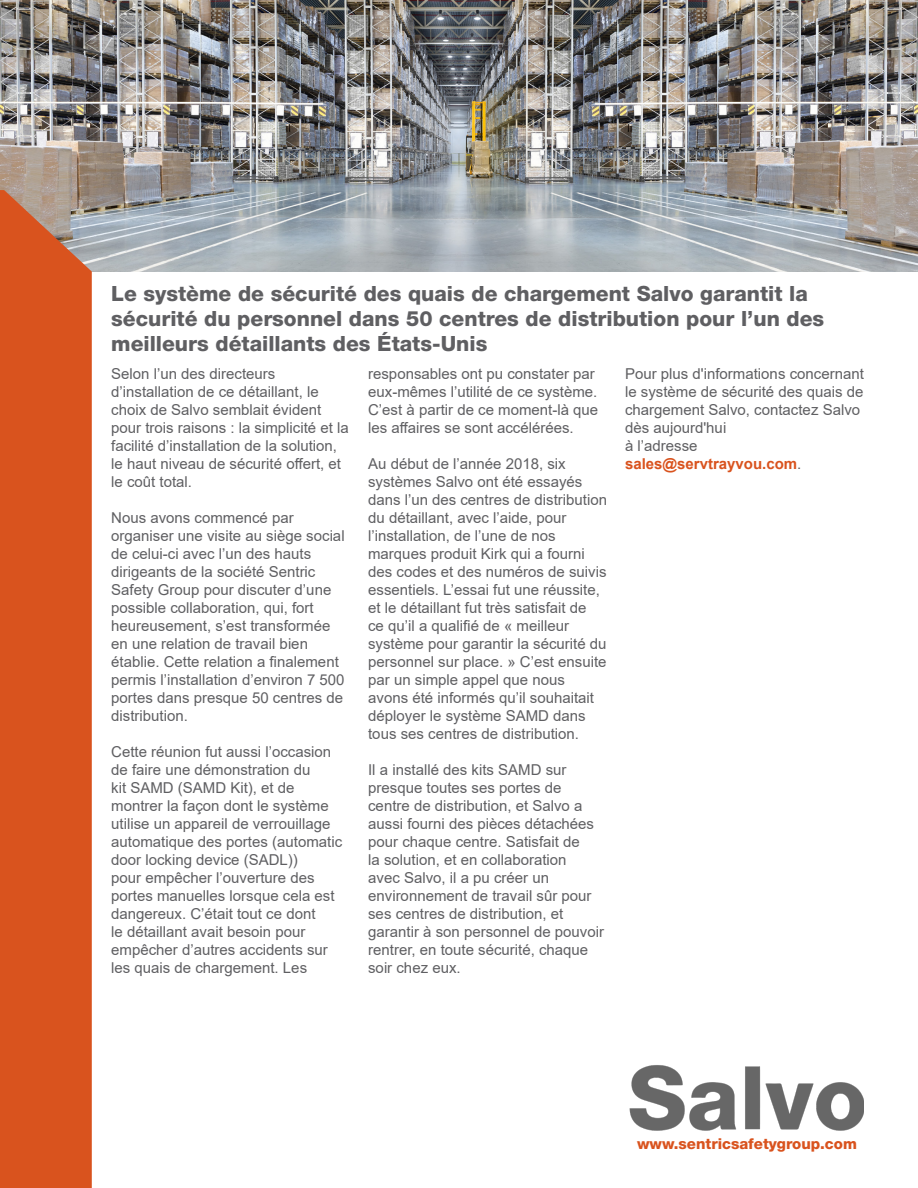
<style>
.page{position:relative;width:918px;height:1188px;background:#fff}
.page>*{position:absolute;margin:0;border:0;box-sizing:border-box;transform-origin:0 0}
.t1{font:800 21px/25.2px "Helvetica Neue LT Std";color:#5f5f62}
.Paragraph_Style_1{font:15px/18px "Arial";color:#5f5f62}
.t2{font:800 15px "Helvetica Neue LT Std";color:#d9531e}
.Paragraph_Style_1-2{font:700 15px "Arial";color:#d9531e}
.s1{font-weight:400;color:#5f5f62}
</style>
<div class="page">
<img style="left:0;top:1px;width:918px;height:270px">
<div style="left:0;top:190px;width:92px;height:998px;background:#d9531e"></div>
<img style="left:629px;top:1065px;width:235px;height:66px">
<p class="t1" style="left:111px;top:281px;width:715px">Le système de sécurité des quais de chargement Salvo garantit la sécurité du personnel dans 50 centres de distribution pour l’un des meilleurs détaillants des États-Unis</p>
<p class="Paragraph_Style_1" style="left:111px;top:365px;width:239px">Selon l’un des directeurs d’installation de ce détaillant, le choix de Salvo semblait évident pour trois raisons : la simplicité et la facilité d’installation de la solution, le haut niveau de sécurité offert, et le coût total.</p>
<p class="Paragraph_Style_1" style="left:111px;top:509px;width:235px">Nous avons commencé par organiser une visite au siège social de celui-ci avec l’un des hauts dirigeants de la société Sentric<br>Safety Group pour discuter d’une possible collaboration, qui, fort heureusement, s’est transformée en une relation de travail bien établie. Cette relation a finalement permis l’installation d’environ 7 500 portes dans presque 50 centres de distribution.</p>
<p class="Paragraph_Style_1" style="left:111px;top:743px;width:232px">Cette réunion fut aussi l’occasion de faire une démonstration du<br>kit SAMD (SAMD Kit), et de montrer la façon dont le système utilise un appareil de verrouillage automatique des portes (automatic door locking device (SADL))<br>pour empêcher l’ouverture des portes manuelles lorsque cela est dangereux. C’était tout ce dont<br>le détaillant avait besoin pour empêcher d’autres accidents sur les quais de chargement. Les</p>
<p class="Paragraph_Style_1" style="left:625px;top:365px;width:240px">Pour plus d'informations concernant le système de sécurité des quais de chargement Salvo, contactez Salvo dès aujourd'hui</p>
<p class="Paragraph_Style_1" style="left:625px;top:437px;width:74px">à l’adresse</p>
<p class="Paragraph_Style_1-2" style="left:625px;top:453px;width:178px">sales@servtrayvou.com<span class="s1">.</span></p>
<p class="Paragraph_Style_1" style="left:368px;top:365px;width:232px">responsables ont pu constater par eux-mêmes l’utilité de ce système.<br>C’est à partir de ce moment-là que les affaires se sont accélérées.</p>
<p class="Paragraph_Style_1" style="left:368px;top:455px;width:240px">Au début de l’année 2018, six systèmes Salvo ont été essayés dans l’un des centres de distribution du détaillant, avec l’aide, pour l’installation, de l’une de nos marques produit Kirk qui a fourni des codes et des numéros de suivis essentiels. L’essai fut une réussite, et le détaillant fut très satisfait de<br>ce qu’il a qualifié de « meilleur système pour garantir la sécurité du personnel sur place. » C’est ensuite par un simple appel que nous avons été informés qu’il souhaitait déployer le système SAMD dans tous ses centres de distribution.</p>
<p class="Paragraph_Style_1" style="left:368px;top:761px;width:237px">Il a installé des kits SAMD sur presque toutes ses portes de centre de distribution, et Salvo a aussi fourni des pièces détachées pour chaque centre. Satisfait de<br>la solution, et en collaboration<br>avec Salvo, il a pu créer un environnement de travail sûr pour ses centres de distribution, et garantir à son personnel de pouvoir rentrer, en toute sécurité, chaque soir chez eux.</p>
<p class="t2" style="left:637px;top:1135px;width:221px">www.sentricsafetygroup.com</p>
</div>
